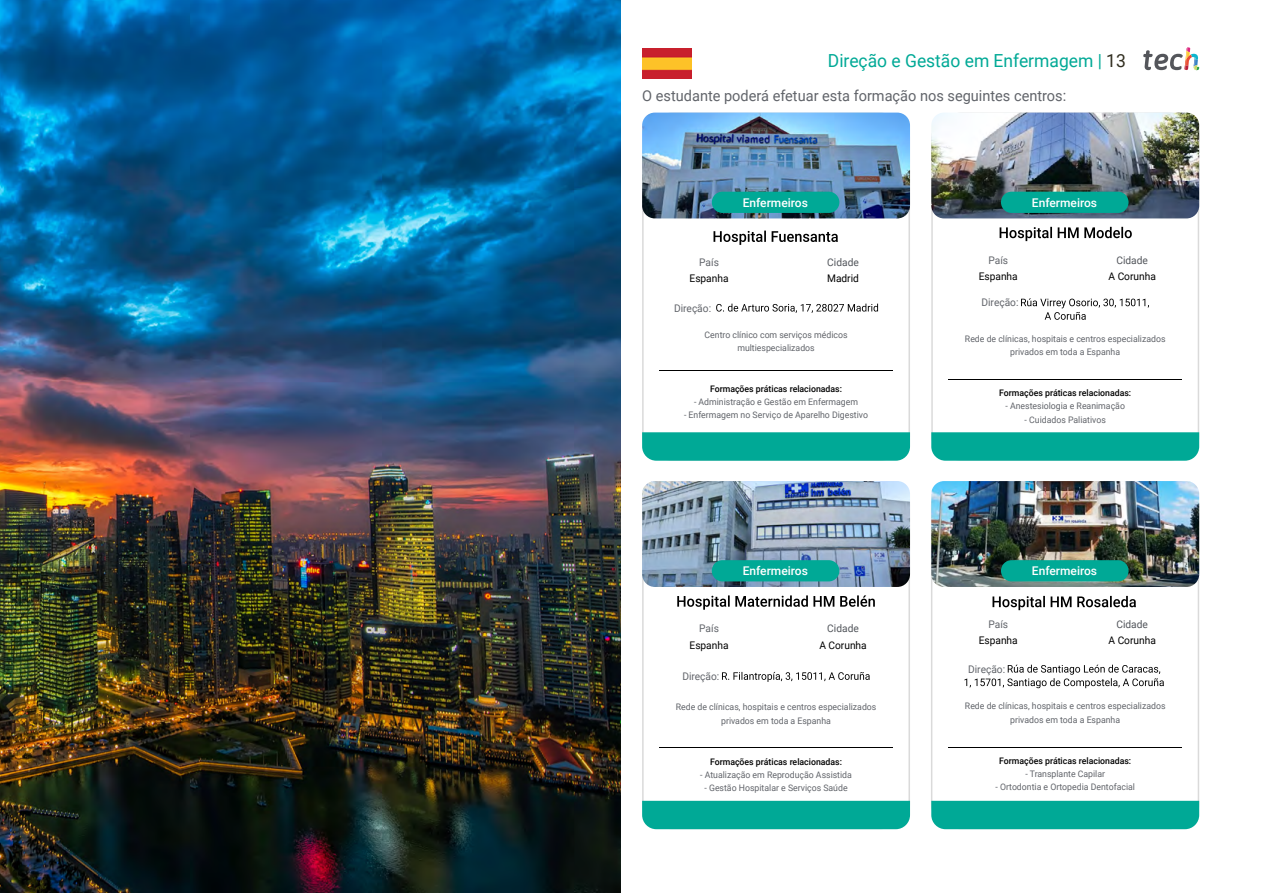
<style>
.page{position:relative;width:1263px;height:893px;background:#fff}
.page>*{position:absolute;margin:0;border:0;box-sizing:border-box;transform-origin:0 0}
.t1{font:18px "Roboto";color:#00a996}
.t2{font:15px "Roboto";color:#61646a}
.t3{font:500 12px "Roboto";color:#fff}
.t4{font:10.5px "Roboto";color:#000}
.t5{font:10.5px "Roboto";color:#61646a}
.t6{font:10.5px "Roboto";color:#52555b}
.t7{font:9px/13.5px "Roboto";color:#61646a;text-align:center}
.t8{font:500 9px "Roboto";color:#000}
.s1{color:#312e20}
</style>
<div class="page">
<svg style="left:1143px;top:47px;width:56px;height:24px"></svg>
<img style="left:0;top:0;width:621px;height:893px">
<img style="left:642px;top:49px;width:49px;height:30px">
<svg style="left:642px;top:112px;width:269px;height:325px"></svg>
<img style="left:642px;top:113px;width:268px;height:105px">
<div style="left:712px;top:192px;width:127px;height:21px;background:#00a996;border-radius:11px"></div>
<svg style="left:642px;top:432px;width:268px;height:29px;background:#07ab99"></svg>
<hr style="left:659px;top:370px;width:234px;height:1px;background:#000">
<svg style="left:713px;top:231px;width:125px;height:14px"></svg>
<svg style="left:716px;top:304px;width:162px;height:9px"></svg>
<svg style="left:931px;top:112px;width:269px;height:337px"></svg>
<img style="left:931px;top:113px;width:268px;height:105px">
<div style="left:1001px;top:192px;width:127px;height:21px;background:#00a996;border-radius:11px"></div>
<svg style="left:931px;top:432px;width:268px;height:29px;background:#08ab99"></svg>
<hr style="left:948px;top:379px;width:234px;height:1px;background:#000">
<svg style="left:999px;top:227px;width:133px;height:14px"></svg>
<svg style="left:1021px;top:298px;width:128px;height:22px"></svg>
<svg style="left:642px;top:534px;width:269px;height:296px"></svg>
<img style="left:642px;top:481px;width:268px;height:106px">
<div style="left:712px;top:560px;width:127px;height:21px;background:#00a996;border-radius:11px"></div>
<div style="left:642px;top:801px;width:268px;height:28px;background:#00a996"></div>
<hr style="left:659px;top:747px;width:234px;height:1px;background:#000">
<svg style="left:677px;top:595px;width:198px;height:15px"></svg>
<svg style="left:722px;top:672px;width:148px;height:10px"></svg>
<svg style="left:931px;top:493px;width:269px;height:337px"></svg>
<img style="left:931px;top:481px;width:268px;height:106px">
<div style="left:1001px;top:560px;width:127px;height:21px;background:#00a996;border-radius:11px"></div>
<div style="left:931px;top:801px;width:268px;height:28px;background:#00a996"></div>
<hr style="left:948px;top:747px;width:234px;height:1px;background:#000">
<svg style="left:992px;top:596px;width:144px;height:14px"></svg>
<svg style="left:964px;top:665px;width:200px;height:23px"></svg>
<h1 class="t1" style="left:828px;top:48px;width:299px">Direção e Gestão em Enfermagem | <span class="s1">13</span></h1>
<h2 class="t2" style="left:642px;top:86px;width:425px">O estudante poderá efetuar esta formação nos seguintes centros:</h2>
<h3 class="t3" style="left:743px;top:194px;width:67px">Enfermeiros</h3>
<h3 class="t3" style="left:1032px;top:194px;width:67px">Enfermeiros</h3>
<p class="t5" style="left:699px;top:255px;width:21px">País</p>
<p class="t4" style="left:689px;top:271px;width:41px">Espanha</p>
<p class="t6" style="left:827px;top:255px;width:33px">Cidade</p>
<p class="t4" style="left:827px;top:271px;width:33px">Madrid</p>
<p class="t5" style="left:988px;top:253px;width:21px">País</p>
<p class="t4" style="left:979px;top:269px;width:41px">Espanha</p>
<p class="t6" style="left:1116px;top:253px;width:33px">Cidade</p>
<p class="t4" style="left:1108px;top:269px;width:49px">A Corunha</p>
<p class="t5" style="left:674px;top:300px;width:39px">Direção:</p>
<p class="t7" style="left:705px;top:327px;width:144px">Centro clínico com serviços médicos multiespecializados</p>
<p class="t8" style="left:710px;top:382px;width:134px">Formações práticas relacionadas:</p>
<p class="t7" style="left:694px;top:395px;width:166px">- Administração e Gestão em Enfermagem</p>
<p class="t7" style="left:684px;top:408px;width:186px">- Enfermagem no Serviço de Aparelho Digestivo</p>
<p class="t5" style="left:981px;top:295px;width:39px">Direção:</p>
<p class="t7" style="left:965px;top:331px;width:202px">Rede de clínicas, hospitais e centros especializados privados em toda a Espanha</p>
<p class="t8" style="left:999px;top:387px;width:134px">Formações práticas relacionadas:</p>
<p class="t7" style="left:1005px;top:399px;width:121px">- Anestesiologia e Reanimação</p>
<p class="t7" style="left:1024px;top:412px;width:83px">- Cuidados Paliativos</p>
<h3 class="t3" style="left:743px;top:563px;width:67px">Enfermeiros</h3>
<h3 class="t3" style="left:1032px;top:563px;width:67px">Enfermeiros</h3>
<p class="t5" style="left:699px;top:621px;width:21px">País</p>
<p class="t4" style="left:689px;top:638px;width:41px">Espanha</p>
<p class="t6" style="left:827px;top:621px;width:33px">Cidade</p>
<p class="t4" style="left:819px;top:638px;width:49px">A Corunha</p>
<p class="t5" style="left:988px;top:617px;width:21px">País</p>
<p class="t4" style="left:979px;top:633px;width:41px">Espanha</p>
<p class="t6" style="left:1116px;top:617px;width:33px">Cidade</p>
<p class="t4" style="left:1108px;top:633px;width:49px">A Corunha</p>
<p class="t5" style="left:682px;top:669px;width:39px">Direção:</p>
<p class="t7" style="left:676px;top:700px;width:202px">Rede de clínicas, hospitais e centros especializados privados em toda a Espanha</p>
<p class="t8" style="left:710px;top:755px;width:134px">Formações práticas relacionadas:</p>
<p class="t7" style="left:700px;top:768px;width:153px">- Atualização em Reprodução Assistida</p>
<p class="t7" style="left:704px;top:781px;width:145px">- Gestão Hospitalar e Serviços Saúde</p>
<p class="t5" style="left:968px;top:661px;width:39px">Direção:</p>
<p class="t7" style="left:965px;top:699px;width:202px">Rede de clínicas, hospitais e centros especializados privados em toda a Espanha</p>
<p class="t8" style="left:999px;top:754px;width:134px">Formações práticas relacionadas:</p>
<p class="t7" style="left:1025px;top:766px;width:81px">- Transplante Capilar</p>
<p class="t7" style="left:995px;top:780px;width:141px">- Ortodontia e Ortopedia Dentofacial</p>
</div>
